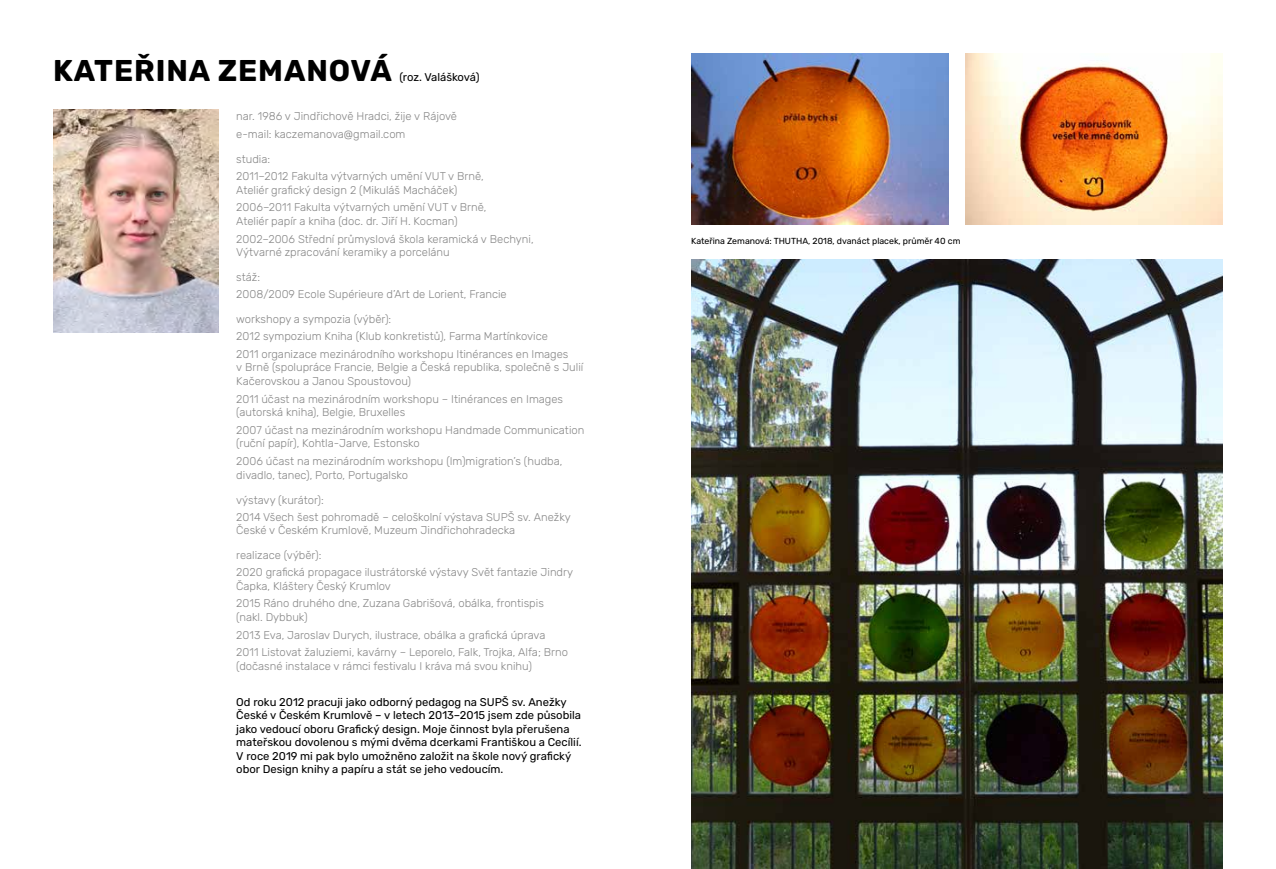
<style>
.page{position:relative;width:1276px;height:869px;background:#fff}
.page>*{position:absolute;margin:0;border:0;box-sizing:border-box;transform-origin:0 0}
.t1{font:700 30px "Rubik";letter-spacing:.03em;color:#000}
.t2{font:300 11.25px/17.8px "Rubik";color:#878787}
.t3{font:11.25px/13.5px "Rubik";color:#000}
.t4{font:8.75px "Rubik";color:#000}
</style>
<div class="page">
<img style="left:53px;top:110px;width:166px;height:222px">
<img style="left:691px;top:53px;width:257px;height:171px">
<img style="left:966px;top:53px;width:256px;height:171px">
<img style="left:691px;top:260px;width:531px;height:608px">
<h1 class="t1" style="left:53px;top:54px;width:340px">KATEŘINA ZEMANOVÁ</h1>
<p class="t3" style="left:399px;top:71px;width:82px">(roz. Valášková)</p>
<p class="t2" style="left:236px;top:108px;width:222px">nar. 1986 v Jindřichově Hradci, žije v Rájově e‑mail: kaczemanova@gmail.com</p>
<p class="t2" style="left:236px;top:151px;width:249px;line-height:17px">studia:<br>2011–2012 Fakulta výtvarných umění VUT v Brně,</p>
<p class="t2" style="left:236px;top:181px;width:252px">Ateliér grafický design 2 (Mikuláš Macháček)<br>2006–2011 Fakulta výtvarných umění VUT v Brně,</p>
<p class="t2" style="left:236px;top:212px;width:299px">Ateliér papír a kniha (doc. dr. Jiří H. Kocman)<br>2002–2006 Střední průmyslová škola keramická v Bechyni,</p>
<p class="t2" style="left:236px;top:244px;width:215px">Výtvarné zpracování keramiky a porcelánu</p>
<p class="t2" style="left:236px;top:269px;width:272px;line-height:17px">stáž:<br>2008/2009 Ecole Supérieure d’Art de Lorient, Francie</p>
<p class="t2" style="left:236px;top:310px;width:334px;line-height:17.4px">workshopy a sympozia (výběr):<br>2012 sympozium Kniha (Klub konkretistů), Farma Martínkovice<br>2011 organizace mezinárodního workshopu Itinérances en Images</p>
<p class="t2" style="left:236px;top:361px;width:348px;line-height:13.5px">v Brně (spolupráce Francie, Belgie a Česká republika, společně s Julií<br>Kačerovskou a Janou Spoustovou)</p>
<p class="t2" style="left:236px;top:392px;width:328px;line-height:13.5px">2011 účast na mezinárodním workshopu – Itinérances en Images (autorská kniha), Belgie, Bruxelles</p>
<p class="t2" style="left:236px;top:423px;width:350px;line-height:13.5px">2007 účast na mezinárodním workshopu Handmade Communication (ruční papír), Kohtla‑Jarve, Estonsko</p>
<p class="t2" style="left:236px;top:454px;width:328px;line-height:13.5px">2006 účast na mezinárodním workshopu (Im)migration’s (hudba, divadlo, tanec), Porto, Portugalsko</p>
<p class="t2" style="left:236px;top:491px;width:336px;line-height:17px">výstavy (kurátor):<br>2014 Všech šest pohromadě – celoškolní výstava SUPŠ sv. Anežky</p>
<p class="t2" style="left:236px;top:521px;width:280px">České v Českém Krumlově, Muzeum Jindřichohradecka</p>
<p class="t2" style="left:236px;top:546px;width:338px;line-height:17px">realizace (výběr):<br>2020 grafická propagace ilustrátorské výstavy Svět fantazie Jindry</p>
<p class="t2" style="left:236px;top:577px;width:309px">Čapka, Kláštery Český Krumlov<br>2015 Ráno druhého dne, Zuzana Gabrišová, obálka, frontispis</p>
<p class="t2" style="left:236px;top:608px;width:333px">(nakl. Dybbuk)<br>2013 Eva, Jaroslav Durych, ilustrace, obálka a grafická úprava<br>2011 Listovat žaluziemi, kavárny – Leporelo, Falk, Trojka, Alfa; Brno</p>
<p class="t2" style="left:236px;top:657px;width:297px">(dočasné instalace v rámci festivalu I kráva má svou knihu)</p>
<p class="t3" style="left:236px;top:694px;width:347px">Od roku 2012 pracuji jako odborný pedagog na SUPŠ sv. Anežky České v Českém Krumlově – v letech 2013–2015 jsem zde působila jako vedoucí oboru Grafický design. Moje činnost byla přerušena mateřskou dovolenou s mými dvěma dcerkami Františkou a Cecílií.<br>V roce 2019 mi pak bylo umožněno založit na škole nový grafický obor Design knihy a papíru a stát se jeho vedoucím.</p>
<p class="t4" style="left:691px;top:236px;width:271px">Kateřina Zemanová: THUTHA, 2018, dvanáct placek, průměr 40 cm</p>
</div>
